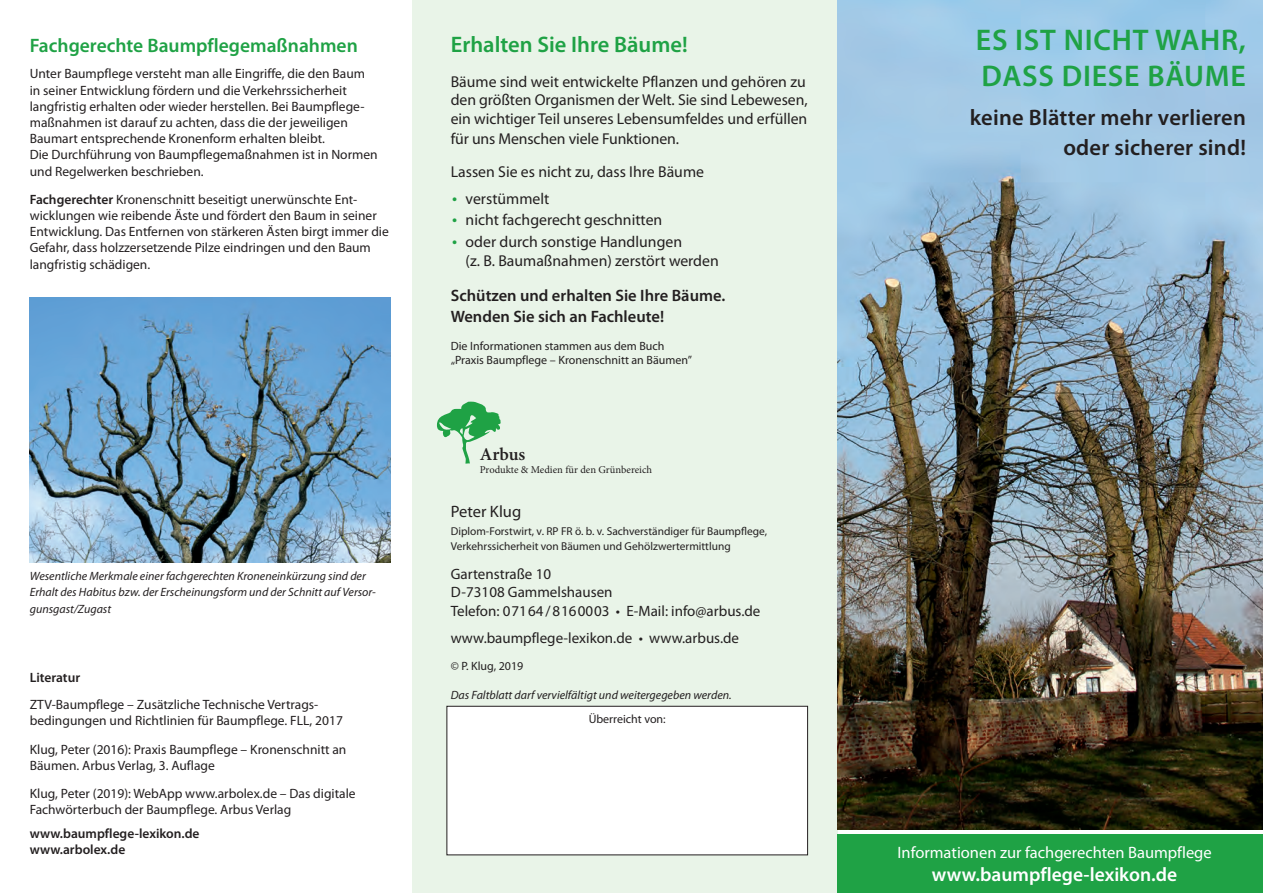
<style>
.page{position:relative;width:1263px;height:893px;background:#fff}
.page>*{position:absolute;margin:0;border:0;box-sizing:border-box;transform-origin:0 0}
.kapitelüberschrift{font:600 30px "Myriad Pro";letter-spacing:.025em;color:#1fa245}
.kapitelüberschrift-2{font:600 22.5px "Myriad Pro";letter-spacing:.01em;color:#231f20}
.überschrift_klein{font:600 22.5px "Myriad Pro";color:#1fa245}
.überschrift_groß{font:600 19.5px "Myriad Pro";color:#1fa245}
.text_fett{font:600 19.5px "Myriad Pro";color:#fff}
.überschrift_groß-2{font:600 18px "Minion Pro";color:#231f20}
.text{font:600 16.5px "Myriad Pro";color:#231f20}
.text-2{font:16.5px "Myriad Pro";color:#fff}
.t1{font:16.5px "Myriad Pro";color:#231f20}
.text-3{font:15.75px/19.2px "Myriad Pro";color:#231f20;text-align:justify}
.text-4{font:15px/18.9px "Myriad Pro";color:#231f20}
.text-5{font:13.5px/16.2px "Myriad Pro";color:#231f20}
.text-6{font:600 13.5px "Myriad Pro";color:#231f20}
.überschrift_groß-3{font:600 13.5px "Myriad Pro";color:#231f20}
.überschrift_groß-4{font:italic 12px/16.2px "Myriad Pro";color:#231f20}
.text-7{font:12px "Myriad Pro";color:#231f20}
.text-8{font:italic 12px "Myriad Pro";color:#231f20}
.t2{font:11.4px/14.2px "Myriad Pro";color:#231f20}
.überschrift_groß-5{font:10.5px "Minion Pro";color:#231f20}
.s1{font-weight:600}
.s2{font-size:18px;color:#1fa245}
</style>
<div class="page">
<div style="left:412px;top:0;width:426px;height:893px;background:#e9f4e8"></div>
<img style="left:30px;top:297px;width:361px;height:265px">
<div style="left:447px;top:706px;width:360px;height:149px;background:#fff"></div>
<div style="left:446px;top:706px;width:362px;height:149px;border:1px solid #231f20"></div>
<img style="left:838px;top:0;width:425px;height:829px">
<div style="left:838px;top:835px;width:425px;height:58px;background:#1fa245"></div>
<svg style="left:437px;top:402px;width:64px;height:62px"></svg>
<p class="überschrift_groß" style="left:30px;top:33px;width:330px">Fachgerechte Baumpflegemaßnahmen</p>
<p class="text-5" style="left:30px;top:66px;width:337px">Unter Baumpflege versteht man alle Eingriffe, die den Baum</p>
<p class="text-5" style="left:30px;top:82px;width:336px">in seiner Entwicklung fördern und die Verkehrssicherheit langfristig erhalten oder wieder herstellen. Bei Baumpflege&shy;maßnahmen ist darauf zu achten, dass die der jeweiligen Baumart entsprechende Kronenform erhalten bleibt.</p>
<p class="text-5" style="left:30px;top:147px;width:349px">Die Durchführung von Baumpflegemaßnahmen ist in Normen und Regelwerken beschrieben.</p>
<p class="text-5" style="left:30px;top:191px;width:329px"><span class="s1">Fachgerechter</span> Kronenschnitt beseitigt unerwünschte Ent-</p>
<p class="text-5" style="left:30px;top:207px;width:361px">wicklungen wie reibende Äste und fördert den Baum in seiner Entwicklung. Das Entfernen von stärkeren Ästen birgt immer die Gefahr, dass holzzersetzende Pilze eindringen und den Baum langfristig schädigen.</p>
<p class="überschrift_groß-4" style="left:30px;top:568px;width:348px">Wesentliche Merkmale einer fachgerechten Kroneneinkürzung sind der<br>Erhalt des Habitus bzw. der Erscheinungsform und der Schnitt auf Versor&shy;gunsgast/Zugast</p>
<p class="überschrift_groß-3" style="left:30px;top:669px;width:52px">Literatur</p>
<p class="text-5" style="left:30px;top:696px;width:315px">ZTV-Baumpflege – Zusätzliche Technische Vertrags&shy;bedingungen und Richtlinien für Baumpflege. FLL, 2017</p>
<p class="text-5" style="left:30px;top:741px;width:318px">Klug, Peter (2016): Praxis Baumpflege – Kronenschnitt an<br>Bäumen. Arbus Verlag, 3. Auflage</p>
<p class="text-5" style="left:30px;top:785px;width:327px">Klug, Peter (2019): WebApp www.arbolex.de – Das digitale<br>Fachwörterbuch der Baumpflege. Arbus Verlag</p>
<p class="text-6" style="left:30px;top:825px;width:171px">www.baumpflege-lexikon.de</p>
<p class="text-6" style="left:30px;top:841px;width:97px">www.arbolex.de</p>
<p class="überschrift_klein" style="left:451px;top:30px;width:238px">Erhalten Sie Ihre Bäume!</p>
<p class="text-3" style="left:451px;top:71px;width:358px">Bäume sind weit entwickelte Pflanzen und gehören zu den größten Organismen der Welt. Sie sind Lebewesen, ein wichtiger Teil unseres Lebensumfeldes und erfüllen für uns Menschen viele Funktionen.</p>
<p class="text-3" style="left:451px;top:161px;width:255px">Lassen Sie es nicht zu, dass Ihre Bäume</p>
<p class="text-3" style="left:452px;top:188px;width:99px"><span class="s2">•</span> verstümmelt</p>
<p class="text-3" style="left:452px;top:210px;width:212px"><span class="s2">•</span> nicht fachgerecht geschnitten</p>
<p class="text-3" style="left:452px;top:232px;width:231px"><span class="s2">•</span> oder durch sonstige Handlungen</p>
<p class="text-3" style="left:466px;top:251px;width:255px">(z. B. Baumaßnahmen) zerstört werden</p>
<p class="text" style="left:451px;top:285px;width:276px">Schützen und erhalten Sie Ihre Bäume.</p>
<p class="text" style="left:451px;top:306px;width:215px">Wenden Sie sich an Fachleute!</p>
<p class="text-7" style="left:451px;top:339px;width:215px">Die Informationen stammen aus dem Buch</p>
<p class="text-7" style="left:451px;top:358px;width:6px">“</p>
<p class="text-7" style="left:455px;top:352px;width:238px">Praxis Baumpflege – Kronenschnitt an Bäumen”</p>
<p class="überschrift_groß-2" style="left:480px;top:442px;width:47px">Arbus</p>
<p class="überschrift_groß-5" style="left:480px;top:462px;width:174px">Produkte &amp; Medien für den Grünbereich</p>
<p class="t1" style="left:451px;top:502px;width:72px">Peter Klug</p>
<p class="t2" style="left:451px;top:524px;width:318px">Diplom-Forstwirt, v. RP FR ö. b. v. Sachverständiger für Baumpflege,<br>Verkehrssicherheit von Bäumen und Gehölzwertermittlung</p>
<p class="text-4" style="left:451px;top:564px;width:102px">Gartenstraße 10</p>
<p class="text-4" style="left:451px;top:582px;width:311px">D-73108 Gammelshausen<br>Telefon: 07164/8160003 • E-Mail: info@arbus.de</p>
<p class="text-4" style="left:451px;top:628px;width:290px">www.baumpflege-lexikon.de • www.arbus.de</p>
<p class="text-7" style="left:451px;top:658px;width:74px">© P. Klug, 2019</p>
<p class="text-8" style="left:451px;top:688px;width:282px">Das Faltblatt darf vervielfältigt und weitergegeben werden.</p>
<p class="text-7" style="left:589px;top:712px;width:79px">Überreicht von:</p>
<p class="kapitelüberschrift" style="left:976px;top:21px;width:272px">ES IST NICHT WAHR,</p>
<p class="kapitelüberschrift" style="left:981px;top:57px;width:266px">DASS DIESE BÄUME</p>
<p class="kapitelüberschrift-2" style="left:970px;top:103px;width:278px">keine Blätter mehr verlieren</p>
<p class="kapitelüberschrift-2" style="left:1063px;top:133px;width:184px">oder sicherer sind!</p>
<p class="text-2" style="left:897px;top:842px;width:316px">Informationen zur fachgerechten Baumpflege</p>
<p class="text_fett" style="left:932px;top:862px;width:247px">www.baumpflege-lexikon.de</p>
</div>
